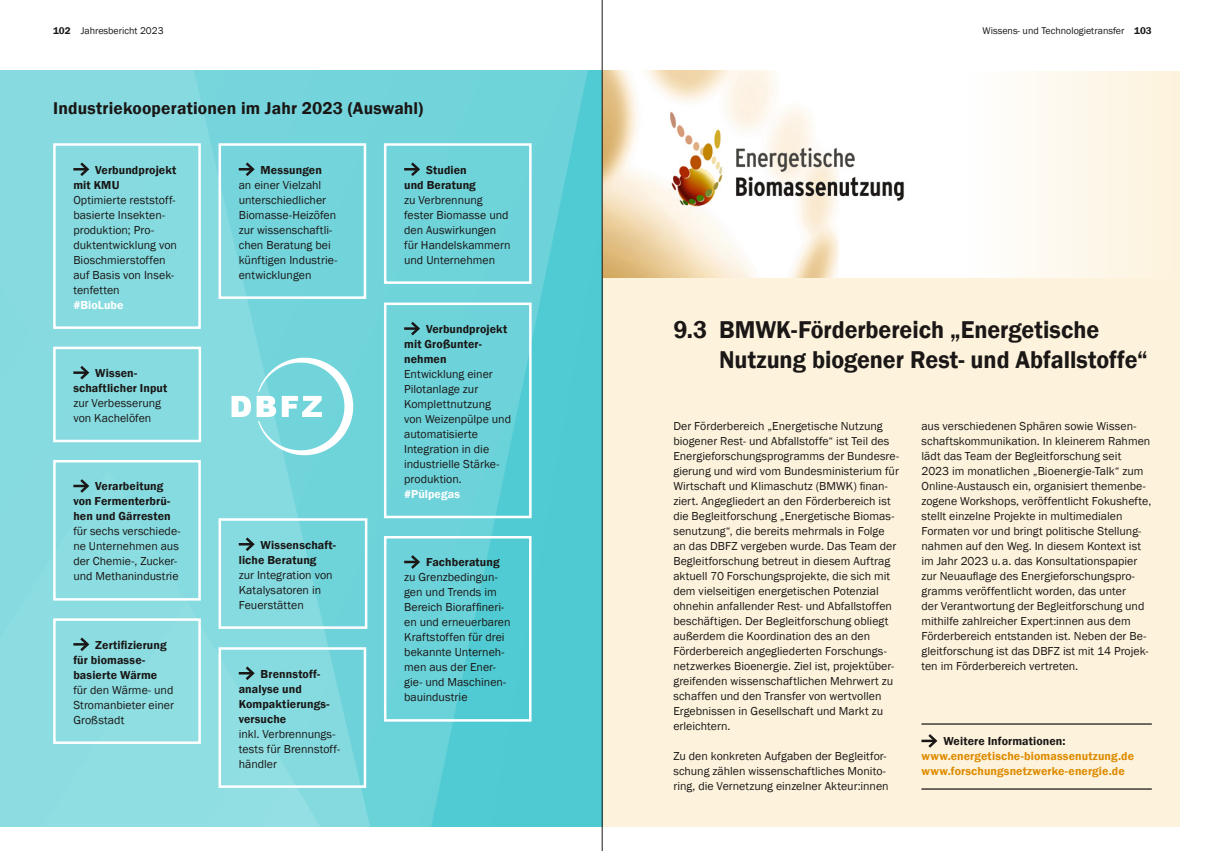
<style>
.page{position:relative;width:1205px;height:851px;background:#fff}
.page>*{position:absolute;margin:0;border:0;box-sizing:border-box;transform-origin:0 0}
.neu_Ü1{font:600 25px/30px "Franklin Gothic";letter-spacing:-.005em;color:#1a1716;scale:.96 1}
.neu_Ü2{font:600 17.5px "Franklin Gothic";letter-spacing:.01em;color:#1a1716}
.neu_Text{font:11.88px/15px "Franklin Gothic";color:#1a1716}
.neu_Text-2{font:600 11.88px/15px "Franklin Gothic";letter-spacing:.01em;color:#1a1716}
.neu_Text-3{font:600 11.88px "Franklin Gothic";letter-spacing:.01em;color:#de8b00}
.neu_Text-4{font:600 11.88px "Franklin Gothic";letter-spacing:.01em;color:#fff}
.t1{font:10px "Franklin Gothic";color:#1a1716}
.s1{font-weight:600}
.s2{font-weight:400}
</style>
<div class="page">
<div style="left:602px;top:71px;width:578px;height:755px;background:#fdf3dd"></div>
<img style="left:0;top:71px;width:602px;height:755px">
<hr style="left:921px;top:739px;width:14px;height:3px;background:#1a1716">
<svg style="left:925px;top:734px;width:13px;height:14px"></svg>
<svg style="left:239px;top:160px;width:18px;height:19px"></svg>
<div style="left:219px;top:143px;width:147px;height:156px;border:2px solid #fff"></div>
<svg style="left:73px;top:160px;width:18px;height:19px"></svg>
<div style="left:53px;top:143px;width:148px;height:186px;border:2px solid #fff"></div>
<svg style="left:239px;top:534px;width:18px;height:19px"></svg>
<div style="left:219px;top:518px;width:148px;height:110px;border:2px solid #fff"></div>
<svg style="left:404px;top:160px;width:18px;height:19px"></svg>
<div style="left:384px;top:143px;width:147px;height:141px;border:2px solid #fff"></div>
<hr style="left:404px;top:327px;width:14px;height:3px;background:#1a1716">
<svg style="left:408px;top:319px;width:14px;height:19px"></svg>
<div style="left:384px;top:302px;width:147px;height:216px;border:2px solid #fff"></div>
<hr style="left:404px;top:560px;width:14px;height:3px;background:#1a1716">
<svg style="left:408px;top:552px;width:14px;height:19px"></svg>
<div style="left:384px;top:536px;width:147px;height:185px;border:2px solid #fff"></div>
<svg style="left:239px;top:663px;width:18px;height:19px"></svg>
<div style="left:219px;top:647px;width:147px;height:140px;border:2px solid #fff"></div>
<svg style="left:231px;top:352px;width:128px;height:109px"></svg>
<hr style="left:73px;top:484px;width:14px;height:3px;background:#1a1716">
<svg style="left:78px;top:476px;width:13px;height:19px"></svg>
<div style="left:53px;top:460px;width:148px;height:140px;border:2px solid #fff"></div>
<hr style="left:73px;top:371px;width:14px;height:3px;background:#1a1716">
<svg style="left:78px;top:363px;width:13px;height:19px"></svg>
<div style="left:53px;top:346px;width:148px;height:96px;border:2px solid #fff"></div>
<svg style="left:73px;top:634px;width:18px;height:19px"></svg>
<div style="left:53px;top:618px;width:148px;height:125px;border:2px solid #fff"></div>
<svg style="left:935px;top:71px;width:174px;height:206px;fill:#fefbf5"></svg>
<img style="left:603px;top:71px;width:332px;height:206px">
<hr style="left:921px;top:788px;width:231px;height:1px;background:#1a1716">
<hr style="left:921px;top:723px;width:231px;height:1px;background:#1a1716">
<hr style="left:602px;top:0;width:1px;height:850px;background:#1a1716">
<p class="t1" style="left:53px;top:24px;width:112px"><span class="s1">102</span> Jahresbericht 2023</p>
<p class="t1" style="left:982px;top:24px;width:171px">Wissens- und Technologietransfer <span class="s1">103</span></p>
<p class="neu_Ü2" style="left:53px;top:98px;width:372px">Industriekooperationen im Jahr 2023 (Auswahl)</p>
<p class="neu_Text-2" style="left:73px;top:162px;width:105px;text-indent:22px">Verbundprojekt mit KMU</p>
<p class="neu_Text" style="left:73px;top:192px;width:105px">Optimierte reststoff&shy;basierte Insekten&shy;produktion; Pro&shy;duktentwicklung von<br>Bioschmierstoffen auf Basis von Insek&shy;tenfetten</p>
<p class="neu_Text-4" style="left:73px;top:297px;width:52px">#BioLube</p>
<p class="neu_Text" style="left:73px;top:366px;width:95px;text-indent:22px"><span class="s1">Wissen&shy;schaftlicher Input </span>zur Verbesserung von Kachelöfen</p>
<p class="neu_Text-2" style="left:73px;top:479px;width:99px;text-indent:22px">Verarbeitung von Fermenterbrü&shy;hen und Gärresten</p>
<p class="neu_Text" style="left:73px;top:524px;width:109px">für sechs verschiede&shy;ne Unternehmen aus der Chemie-, Zucker&shy;und Methanindustrie</p>
<p class="neu_Text" style="left:73px;top:637px;width:102px;text-indent:22px"><span class="s1">Zertifizierung für biomasse&shy;basierte Wärme </span>für den Wärme- und<br>Stromanbieter einer<br>Großstadt</p>
<p class="neu_Text" style="left:239px;top:162px;width:100px;text-indent:22px"><span class="s1">Messungen </span>an einer Vielzahl unterschiedlicher<br>Biomasse-Heizöfen zur wissenschaftli&shy;chen Beratung bei künftigen Industrie&shy;entwicklungen</p>
<p class="neu_Text" style="left:239px;top:537px;width:99px;text-indent:22px"><span class="s1">Wissenschaft&shy;liche Beratung<br></span>zur Integration von<br>Katalysatoren in<br>Feuerstätten</p>
<p class="neu_Text-2" style="left:239px;top:666px;width:102px;text-indent:22px">Brennstoff&shy;analyse und<br>Kompaktierungs&shy;versuche<br><span class="s2">inkl. Verbrennungs&shy;tests für Brennstoff&shy;händler</span></p>
<p class="neu_Text" style="left:404px;top:162px;width:108px;text-indent:22px"><span class="s1">Studien<br>und Beratung<br></span>zu Verbrennung fester Biomasse und den Auswirkungen für Handelskammern und Unternehmen</p>
<p class="neu_Text-2" style="left:404px;top:321px;width:105px;text-indent:22px">Verbundprojekt mit Großunter&shy;nehmen</p>
<p class="neu_Text" style="left:404px;top:366px;width:108px">Entwicklung einer<br>Pilotanlage zur<br>Komplettnutzung von Weizenpülpe und automatisierte<br>Integration in die industrielle Stärke&shy;produktion.</p>
<p class="neu_Text-4" style="left:404px;top:486px;width:57px">#Pülpegas</p>
<p class="neu_Text" style="left:404px;top:555px;width:108px;text-indent:22px"><span class="s1">Fachberatung </span>zu Grenzbedingun&shy;gen und Trends im<br>Bereich Bioraffineri&shy;en und erneuerbaren<br>Kraftstoffen für drei bekannte Unterneh&shy;men aus der Ener&shy;gie- und Maschinen&shy;bauindustrie</p>
<p class="neu_Ü1" style="left:719px;top:315px;width:448px;text-indent:-46px">9.3 BMWK-Förderbereich „Energetische<br>Nutzung biogener Rest- und Abfallstoffe“</p>
<p class="neu_Text" style="left:673px;top:418px;width:227px">Der Förderbereich „Energetische Nutzung biogener Rest- und Abfallstoffe“ ist Teil des Energieforschungsprogramms der Bundesre&shy;gierung und wird vom Bundesministerium für Wirtschaft und Klimaschutz (BMWK) finan&shy;ziert. Angegliedert an den Förderbereich ist die Begleitforschung „Energetische Biomas&shy;senutzung“, die bereits mehrmals in Folge an das DBFZ vergeben wurde. Das Team der Begleitforschung betreut in diesem Auftrag aktuell 70 Forschungsprojekte, die sich mit dem vielseitigen energetischen Potenzial ohnehin anfallender Rest- und Abfallstoffen beschäftigen. Der Begleitforschung obliegt außerdem die Koordination des an den Förderbereich angegliederten Forschungs&shy;netzwerkes Bioenergie. Ziel ist, projektüber&shy;greifenden wissenschaftlichen Mehrwert zu schaffen und den Transfer von wertvollen Ergebnissen in Gesellschaft und Markt zu erleichtern.</p>
<p class="neu_Text" style="left:673px;top:748px;width:217px">Zu den konkreten Aufgaben der Begleitfor&shy;schung zählen wissenschaftliches Monito&shy;ring, die Vernetzung einzelner Akteur:innen</p>
<p class="neu_Text" style="left:921px;top:418px;width:231px">aus verschiedenen Sphären sowie Wissen&shy;schaftskommunikation. In kleinerem Rahmen lädt das Team der Begleitforschung seit 2023 im monatlichen „Bioenergie-Talk“ zum Online-Austausch ein, organisiert themenbe&shy;zogene Workshops, veröffentlicht Fokushefte, stellt einzelne Projekte in multimedialen Formaten vor und bringt politische Stellung&shy;nahmen auf den Weg. In diesem Kontext ist im Jahr 2023 u.a. das Konsultationspapier zur Neuauflage des Energieforschungspro&shy;gramms veröffentlicht worden, das unter<br>der Verantwortung der Begleitforschung und mithilfe zahlreicher Expert:innen aus dem Förderbereich entstanden ist. Neben der Be&shy;gleitforschung ist das DBFZ ist mit 14 Projek&shy;ten im Förderbereich vertreten.</p>
<p class="neu_Text-2" style="left:943px;top:733px;width:124px">Weitere Informationen:</p>
<p class="neu_Text-3" style="left:921px;top:748px;width:214px">www.energetische-biomassenutzung.de</p>
<p class="neu_Text-3" style="left:921px;top:763px;width:205px">www.forschungsnetzwerke-energie.de</p>
</div>
